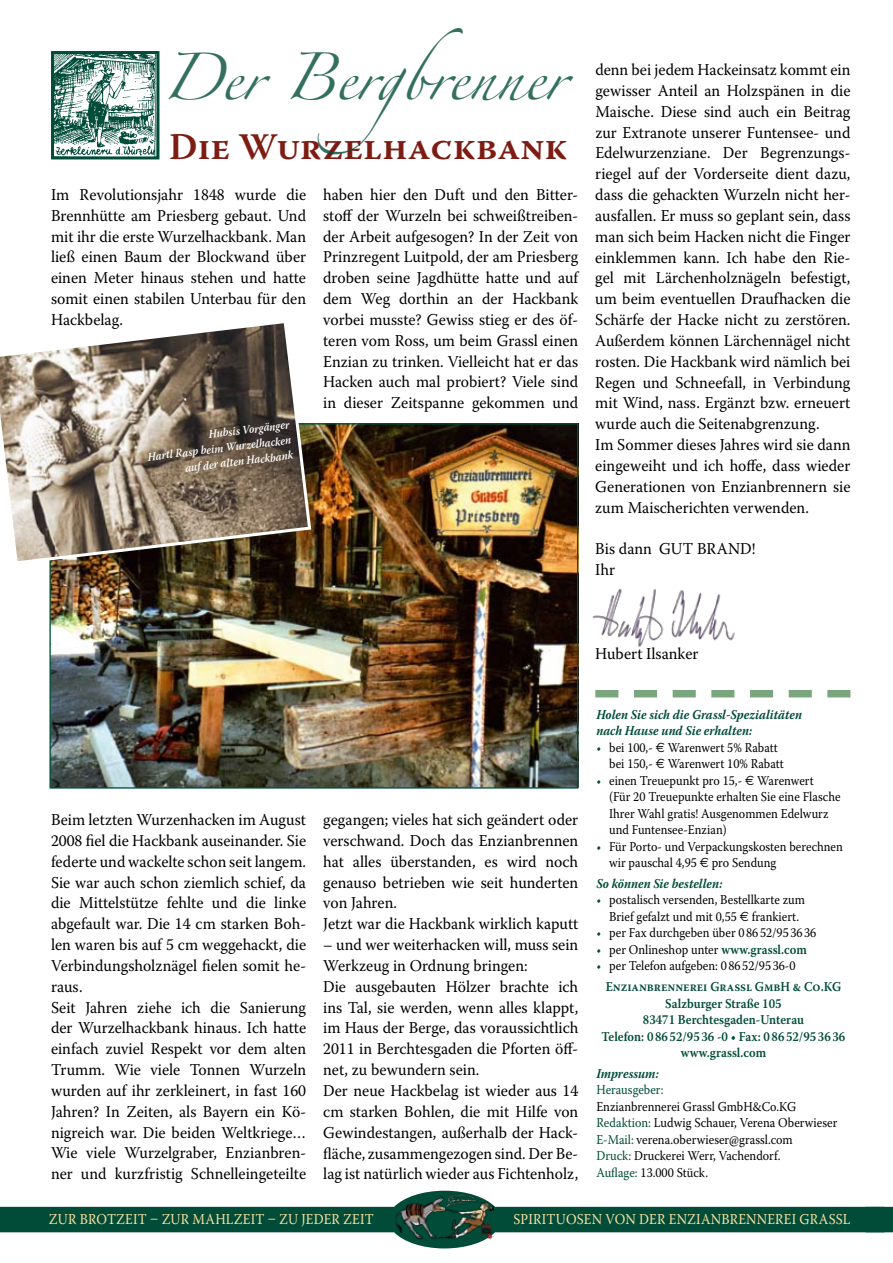
<style>
.page{position:relative;width:893px;height:1263px;background:#fff}
.page>*{position:absolute;margin:0;border:0;box-sizing:border-box;transform-origin:0 0}
.t1{font:42px "Zapfino";color:#004c38}
.t2{font:600 37.5px "Warnock Pro";color:#7d1c13}
.t3{font:16.5px/20.9px "Warnock Pro";color:#000;scale:.95 1}
.t4{font:15px "Warnock Pro";letter-spacing:.02em;color:#fde19f;scale:.9 1}
.t5{font:13.5px/16.5px "Warnock Pro";color:#000;scale:.9 1}
.t6{font:600 13.5px/16.5px "Warnock Pro";color:#004c38;text-align:center;scale:.9 1}
.t7{font:italic 700 13.5px/16.5px "Warnock Pro";color:#004c38;scale:.9 1}
.t8{font:13.5px "Warnock Pro";color:#004c38;scale:.9 1}
.t9{font:italic 600 11.85px/15.3px "Warnock Pro";color:#fff;text-align:right;scale:.9 1}
.s1{color:#004c38}
.s2{font-family:"Euro Sans"}
.s3{font-weight:600;color:#004c38}
</style>
<div class="page">
<img style="left:55px;top:55px;width:100px;height:100px">
<div style="left:51px;top:51px;width:108px;height:108px;border:3px solid #004c38"></div>
<svg style="left:0;top:1205px;width:866px;height:43px;fill:#004c38"></svg>
<img style="left:394px;top:1190px;width:99px;height:56px">
<svg style="left:866px;top:1206px;width:27px;height:27px"></svg>
<svg style="left:595px;top:690px;width:255px;height:7px"></svg>
<img style="left:51px;top:424px;width:528px;height:364px">
<img style="left:592px;top:588px;width:143px;height:59px">
<svg style="left:0;top:323px;width:313px;height:243px"></svg>
<h1 class="t1" style="left:162px;top:60px;width:405px">Der Bergbrenner</h1>
<h2 class="t2" style="left:169px;top:125px;width:400px">Die Wurzelhackbank</h2>
<p class="t3" style="left:51px;top:184px;width:270px;text-align:justify">Im Revolutionsjahr 1848 wurde die Brennhütte am Priesberg gebaut. Und mit ihr die erste Wurzelhackbank. Man ließ einen Baum der Blockwand über einen Meter hinaus stehen und hatte somit einen stabilen Unterbau für den Hackbelag.</p>
<p class="t9" style="left:145px;top:434px;width:162px;rotate:-7deg">Hubsis Vorgänger<br>Hartl Rasp beim Wurzelhacken auf der alten Hackbank</p>
<p class="t3" style="left:323px;top:184px;width:270px;text-align:justify">haben hier den Duft und den Bitter&shy;stoff der Wurzeln bei schweißtreiben&shy;der Arbeit aufgesogen? In der Zeit von Prinzregent Luitpold, der am Priesberg droben seine Jagdhütte hatte und auf dem Weg dorthin an der Hackbank vorbei musste? Gewiss stieg er des öf&shy;teren vom Ross, um beim Grassl einen Enzian zu trinken. Vielleicht hat er das Hacken auch mal probiert? Viele sind in dieser Zeitspanne gekommen und</p>
<p class="t3" style="left:595px;top:59px;width:270px">denn bei jedem Hackeinsatz kommt ein gewisser Anteil an Holzspänen in die Maische. Diese sind auch ein Beitrag zur Extranote unserer Funtensee- und Edelwurzenziane. Der Begrenzungs&shy;riegel auf der Vorderseite dient dazu, dass die gehackten Wurzeln nicht her&shy;ausfallen. Er muss so geplant sein, dass man sich beim Hacken nicht die Finger einklemmen kann. Ich habe den Rie&shy;gel mit Lärchenholznägeln befestigt, um beim eventuellen Draufhacken die Schärfe der Hacke nicht zu zerstören.<br>Außerdem können Lärchennägel nicht rosten. Die Hackbank wird nämlich bei Regen und Schneefall, in Verbindung mit Wind, nass. Ergänzt bzw. erneuert wurde auch die Seitenabgrenzung.<br>Im Sommer dieses Jahres wird sie dann eingeweiht und ich hoffe, dass wieder Generationen von Enzianbrennern sie zum Maischerichten verwenden.</p>
<p class="t3" style="left:595px;top:538px;width:130px">Bis dann GUT BRAND</p>
<p class="t3" style="left:752px;top:538px;width:5px">!</p>
<p class="t3" style="left:595px;top:559px;width:22px">Ihr</p>
<p class="t3" style="left:595px;top:642px;width:110px">Hubert Ilsanker</p>
<p class="t7" style="left:596px;top:706px;width:230px">Holen Sie sich die Grassl-Spezialitäten nach Hause und Sie erhalten:</p>
<p class="t5" style="left:609px;top:739px;width:196px;text-indent:-13px"><span class="s1">•</span> bei 100,- <span class="s2">E</span> Warenwert 5% Rabatt bei 150,- <span class="s2">E</span> Warenwert 10% Rabatt</p>
<p class="t5" style="left:609px;top:772px;width:259px;text-indent:-13px"><span class="s1">•</span> einen Treuepunkt pro 15,- <span class="s2">E</span> Warenwert<br>(Für 20 Treuepunkte erhalten Sie eine Flasche Ihrer Wahl gratis! Ausgenommen Edelwurz und Funtensee-Enzian)</p>
<p class="t5" style="left:609px;top:838px;width:261px;text-indent:-13px"><span class="s1">•</span> Für Porto- und Verpackungskosten berechnen wir pauschal 4,95 <span class="s2">E</span> pro Sendung</p>
<p class="t7" style="left:596px;top:875px;width:141px">So können Sie bestellen:</p>
<p class="t5" style="left:596px;top:891px;width:233px;text-align:center"><span class="s1">•</span> postalisch versenden, Bestellkarte zum<br>Brief gefalzt und mit 0,55 <span class="s2">E</span> frankiert.</p>
<p class="t5" style="left:596px;top:924px;width:246px"><span class="s1">•</span> per Fax durchgeben über 0 86 52/95 36 36</p>
<p class="t5" style="left:596px;top:941px;width:235px"><span class="s1">•</span> per Onlineshop unter <span class="s3">www.grassl.com</span></p>
<p class="t5" style="left:606px;top:955px;width:263px;line-height:20.7px;text-indent:-9px"><span class="s1">•</span> per Telefon aufgeben: 0 86 52/95 36-0<br><span class="s3">Enzianbrennerei Grassl GmbH &amp; Co.KG</span></p>
<p class="t6" style="left:602px;top:995px;width:272px">Salzburger Straße 105<br>83471 Berchtesgaden-Unterau<br>Telefon: 08652/9536 -0 • Fax: 08652/953636 www.grassl.com</p>
<p class="t7" style="left:596px;top:1065px;width:71px">Impressum:</p>
<p class="t8" style="left:596px;top:1082px;width:76px">Herausgeber:</p>
<p class="t5" style="left:596px;top:1098px;width:269px">Enzianbrennerei Grassl GmbH&amp;Co.KG <span class="s1">Redaktion:</span> Ludwig Schauer, Verena Oberwieser <span class="s1">E-Mail:</span> verena.oberwieser@grassl.com<br><span class="s1">Druck:</span> Druckerei Werr, Vachendorf.<br><span class="s1">Auflage:</span> 13.000 Stück.</p>
<p class="t3" style="left:51px;top:809px;width:270px">Beim letzten Wurzenhacken im August 2008 fiel die Hackbank auseinander. Sie federte und wackelte schon seit langem.<br>Sie war auch schon ziemlich schief, da die Mittelstütze fehlte und die linke abgefault war. Die 14 cm starken Boh&shy;len waren bis auf 5 cm weggehackt, die Verbindungsholznägel fielen somit he&shy;raus.<br>Seit Jahren ziehe ich die Sanierung der Wurzelhackbank hinaus. Ich hatte einfach zuviel Respekt vor dem alten Trumm. Wie viele Tonnen Wurzeln wurden auf ihr zerkleinert, in fast 160<br>Jahren? In Zeiten, als Bayern ein Kö&shy;nigreich war. Die beiden Weltkriege… Wie viele Wurzelgraber, Enzianbren&shy;ner und kurzfristig Schnelleingeteilte</p>
<p class="t4" style="left:49px;top:1210px;width:362px">Zur Brotzeit – zur Mahlzeit – zu jeder Zeit</p>
<p class="t4" style="left:514px;top:1210px;width:376px">Spirituosen von der Enzianbrennerei Grassl</p>
<p class="t3" style="left:323px;top:809px;width:270px">gegangen; vieles hat sich geändert oder verschwand. Doch das Enzianbrennen hat alles überstanden, es wird noch genauso betrieben wie seit hunderten von Jahren.<br>Jetzt war die Hackbank wirklich kaputt</p>
<p class="t3" style="left:323px;top:934px;width:270px">– und wer weiterhacken will, muss sein Werkzeug in Ordnung bringen:<br>Die ausgebauten Hölzer brachte ich ins Tal, sie werden, wenn alles klappt, im Haus der Berge, das voraussichtlich 2011 in Berchtesgaden die Pforten öff&shy;net, zu bewundern sein.<br>Der neue Hackbelag ist wieder aus 14 cm starken Bohlen, die mit Hilfe von Gewindestangen, außerhalb der Hack&shy;fläche, zusammengezogen sind. Der Be&shy;lag ist natürlich wieder aus Fichtenholz,</p>
</div>
